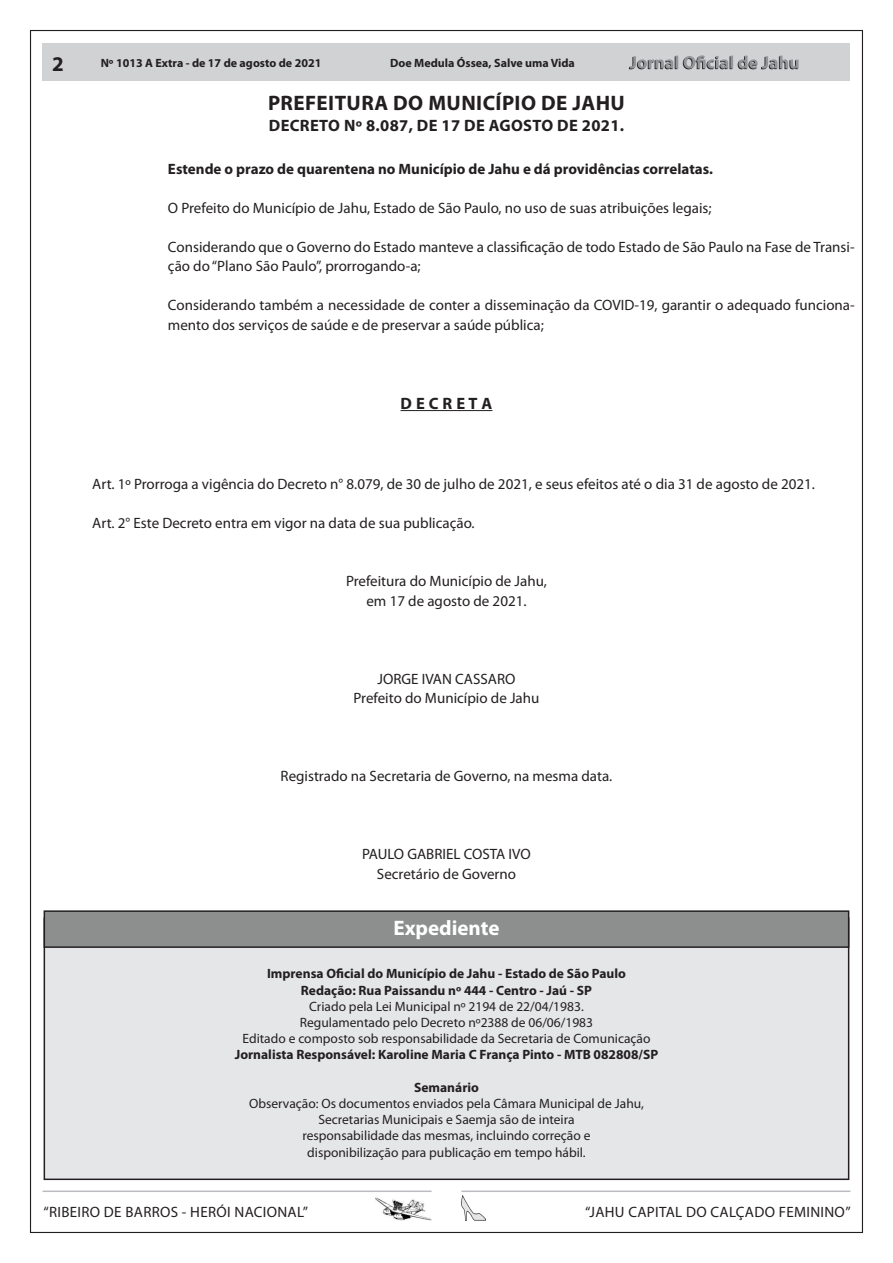
<style>
.page{position:relative;width:893px;height:1263px;background:#fff}
.page>*{position:absolute;margin:0;border:0;box-sizing:border-box;transform-origin:0 0}
.t1{font:700 21px "Myriad Pro";letter-spacing:.02em;color:#231f20}
.t2{font:700 21px "Myriad Pro";color:#fff}
.t3{font:700 16.5px "Myriad Pro";letter-spacing:.02em;color:#231f20}
.t4{font:15px/19.5px "Myriad Pro";color:#231f20}
.t5{font:700 15px "Myriad Pro";color:#231f20}
.t6{font:15px "Myriad Pro";letter-spacing:.02em;color:#231f20}
.t7{font:13.5px "Myriad Pro";color:#231f20}
.t8{font:700 13.5px "Myriad Pro";color:#231f20}
.t9{font:700 12px "Myriad Pro";color:#231f20}
</style>
<div class="page">
<img style="left:461px;top:1196px;width:25px;height:24px">
<hr style="left:461px;top:1190px;width:389px;height:2px;background:#bcbdc0">
<img style="left:375px;top:1197px;width:57px;height:23px">
<hr style="left:43px;top:1190px;width:389px;height:2px;background:#bcbdc0">
<div style="left:43px;top:43px;width:807px;height:37px;background:#d1d2d4"></div>
<svg style="left:629px;top:55px;width:170px;height:14px"></svg>
<hr style="left:401px;top:410px;width:91px;height:1px;background:#231f20">
<div style="left:44px;top:918px;width:805px;height:261px;background:#e5e6e8"></div>
<div style="left:44px;top:911px;width:805px;height:36px;background:#8d8f8f"></div>
<div style="left:44px;top:910px;width:805px;height:38px;border:2px solid #231f20"></div>
<h1 class="t1" style="left:52px;top:50px;width:13px">2</h1>
<p class="t9" style="left:101px;top:55px;width:222px">Nº 1013 A Extra - de 17 de agosto de 2021</p>
<p class="t9" style="left:390px;top:55px;width:186px">Doe Medula Óssea, Salve uma Vida</p>
<p class="t1" style="left:268px;top:90px;width:358px">PREFEITURA DO MUNICÍPIO DE JAHU</p>
<p class="t3" style="left:269px;top:114px;width:357px">DECRETO Nº 8.087, DE 17 DE AGOSTO DE 2021.</p>
<p class="t5" style="left:168px;top:159px;width:547px">Estende o prazo de quarentena no Município de Jahu e dá providências correlatas.</p>
<p class="t4" style="left:168px;top:198px;width:545px">O Prefeito do Município de Jahu, Estado de São Paulo, no uso de suas atribuições legais;</p>
<p class="t4" style="left:168px;top:237px;width:688px">Considerando que o Governo do Estado manteve a classificação de todo Estado de São Paulo na Fase de Transi&shy;ção do “Plano São Paulo”, prorrogando-a;</p>
<p class="t4" style="left:168px;top:295px;width:688px">Considerando também a necessidade de conter a disseminação da COVID-19, garantir o adequado funciona&shy;mento dos serviços de saúde e de preservar a saúde pública;</p>
<p class="t3" style="left:401px;top:393px;width:93px">D E C R E T A</p>
<p class="t4" style="left:92px;top:474px;width:724px">Art. 1º Prorroga a vigência do Decreto n° 8.079, de 30 de julho de 2021, e seus efeitos até o dia 31 de agosto de 2021.</p>
<p class="t4" style="left:92px;top:513px;width:384px">Art. 2° Este Decreto entra em vigor na data de sua publicação.</p>
<p class="t4" style="left:346px;top:571px;width:202px">Prefeitura do Município de Jahu,</p>
<p class="t4" style="left:366px;top:591px;width:162px">em 17 de agosto de 2021.</p>
<p class="t4" style="left:377px;top:669px;width:139px">JORGE IVAN CASSARO</p>
<p class="t4" style="left:354px;top:688px;width:187px">Prefeito do Município de Jahu</p>
<p class="t4" style="left:281px;top:766px;width:333px">Registrado na Secretaria de Governo, na mesma data.</p>
<p class="t4" style="left:362px;top:844px;width:170px">PAULO GABRIEL COSTA IVO</p>
<p class="t4" style="left:377px;top:864px;width:141px">Secretário de Governo</p>
<p class="t2" style="left:393px;top:914px;width:108px">Expediente</p>
<p class="t8" style="left:267px;top:965px;width:360px">Imprensa Oficial do Município de Jahu - Estado de São Paulo</p>
<p class="t8" style="left:301px;top:981px;width:293px">Redação: Rua Paissandu nº 444 - Centro - Jaú - SP</p>
<p class="t7" style="left:309px;top:998px;width:276px">Criado pela Lei Municipal nº 2194 de 22/04/1983.</p>
<p class="t7" style="left:300px;top:1014px;width:295px">Regulamentado pelo Decreto nº2388 de 06/06/1983</p>
<p class="t7" style="left:242px;top:1030px;width:409px">Editado e composto sob responsabilidade da Secretaria de Comunicação</p>
<p class="t8" style="left:235px;top:1046px;width:425px">Jornalista Responsável: Karoline Maria C França Pinto - MTB 082808/SP</p>
<p class="t8" style="left:414px;top:1078px;width:66px">Semanário</p>
<p class="t7" style="left:249px;top:1095px;width:396px">Observação: Os documentos enviados pela Câmara Municipal de Jahu,</p>
<p class="t7" style="left:318px;top:1111px;width:258px">Secretarias Municipais e Saemja são de inteira</p>
<p class="t7" style="left:302px;top:1127px;width:290px">responsabilidade das mesmas, incluindo correção e</p>
<p class="t7" style="left:307px;top:1144px;width:280px">disponibilização para publicação em tempo hábil.</p>
<p class="t6" style="left:44px;top:1202px;width:266px">“RIBEIRO DE BARROS - HERÓI NACIONAL”</p>
<p class="t6" style="left:585px;top:1202px;width:267px">“JAHU CAPITAL DO CALÇADO FEMININO”</p>
</div>
